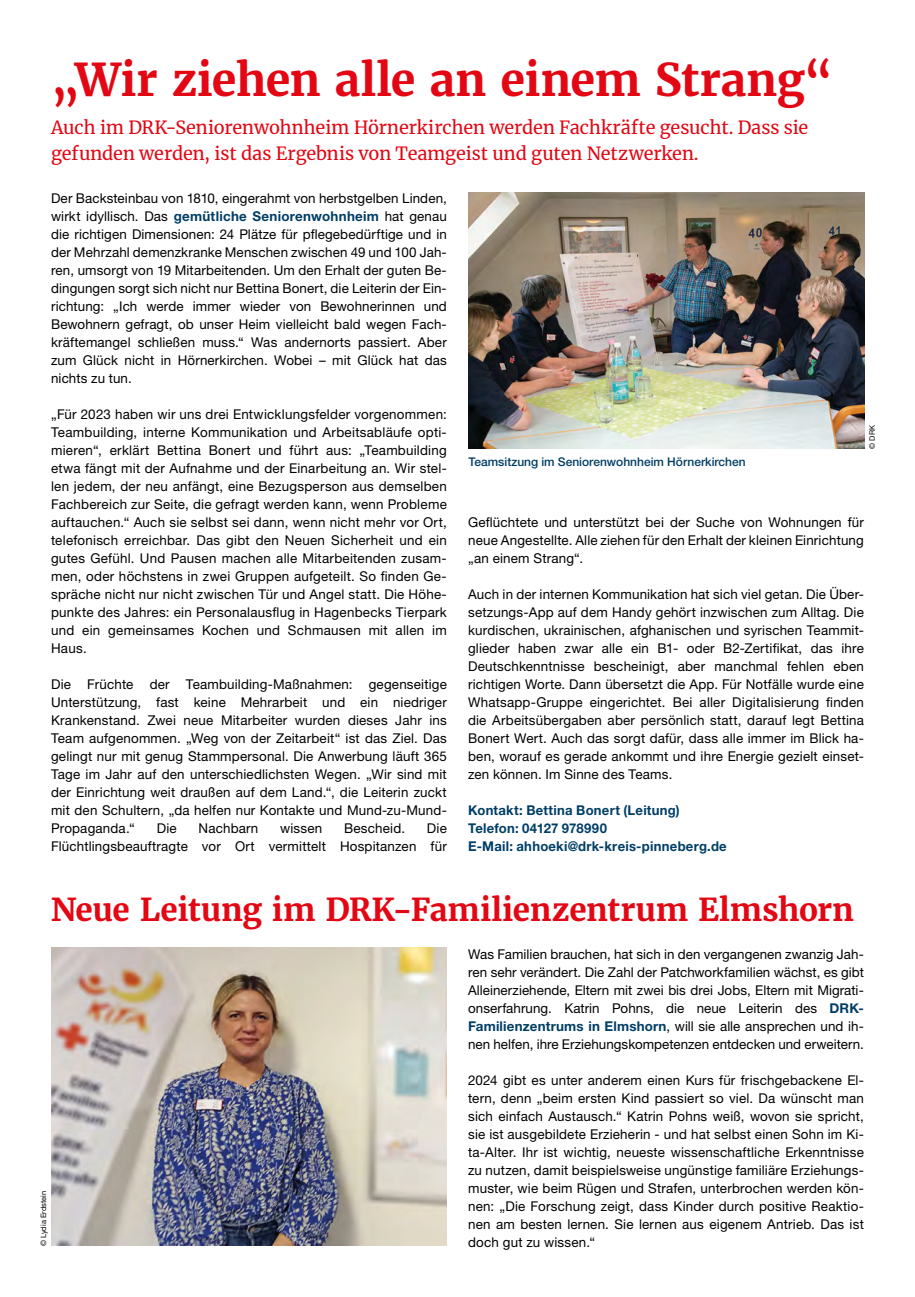
<style>
.page{position:relative;width:915px;height:1297px;background:#fff}
.page>*{position:absolute;margin:0;border:0;box-sizing:border-box;transform-origin:0 0}
.t1{font:700 45px "Merriweather";letter-spacing:-.015em;color:#e30613}
.t2{font:700 31.5px "Merriweather";letter-spacing:-.01em;color:#e30613}
.t3{font:18px/25.5px "Merriweather";letter-spacing:-.005em;color:#e30613}
.t4{font:13.5px/18px "Helvetica Neue LT Pro";letter-spacing:.015em;color:#000;text-align:justify}
.t5{font:700 13.5px/18px "Helvetica Neue LT Pro";letter-spacing:.02em;color:#003e66}
.t6{font:500 12px "Helvetica Neue LT Pro";color:#003e66}
.t7{font:7.5px "Helvetica Neue LT Pro";color:#000}
.s1{font-weight:700;color:#003e66}
</style>
<div class="page">
<img style="left:51px;top:947px;width:395px;height:299px">
<img style="left:468px;top:193px;width:396px;height:256px">
<h1 class="t1" style="left:51px;top:51px;width:783px">„Wir ziehen alle an einem Strang“</h1>
<h3 class="t3" style="left:51px;top:115px;width:758px">Auch im DRK-Seniorenwohnheim Hörnerkirchen werden Fachkräfte gesucht. Dass sie gefunden werden, ist das Ergebnis von Teamgeist und guten Netzwerken.</h3>
<p class="t4" style="left:51px;top:188px;width:397px">Der Backsteinbau von 1810, eingerahmt von herbstgelben Linden, wirkt idyllisch. Das <span class="s1">gemütliche Seniorenwohnheim</span> hat genau die richtigen Dimensionen: 24 Plätze für pflegebedürftige und in der Mehrzahl demenzkranke Menschen zwischen 49 und 100 Jah&shy;ren, umsorgt von 19 Mitarbeitenden. Um den Erhalt der guten Be&shy;dingungen sorgt sich nicht nur Bettina Bonert, die Leiterin der Ein&shy;richtung: „Ich werde immer wieder von Bewohnerinnen und Bewohnern gefragt, ob unser Heim vielleicht bald wegen Fach&shy;kräftemangel schließen muss.“ Was andernorts passiert. Aber zum Glück nicht in Hörnerkirchen. Wobei – mit Glück hat das nichts zu tun.</p>
<p class="t4" style="left:51px;top:404px;width:397px">„Für 2023 haben wir uns drei Entwicklungsfelder vorgenommen:<br>Teambuilding, interne Kommunikation und Arbeitsabläufe opti&shy;mieren“, erklärt Bettina Bonert und führt aus: „Teambuilding etwa fängt mit der Aufnahme und der Einarbeitung an. Wir stel&shy;len jedem, der neu anfängt, eine Bezugsperson aus demselben Fachbereich zur Seite, die gefragt werden kann, wenn Probleme auftauchen.“ Auch sie selbst sei dann, wenn nicht mehr vor Ort, telefonisch erreichbar. Das gibt den Neuen Sicherheit und ein gutes Gefühl. Und Pausen machen alle Mitarbeitenden zusam&shy;men, oder höchstens in zwei Gruppen aufgeteilt. So finden Ge&shy;spräche nicht nur nicht zwischen Tür und Angel statt. Die Höhe&shy;punkte des Jahres: ein Personalausflug in Hagenbecks Tierpark und ein gemeinsames Kochen und Schmausen mit allen im Haus.</p>
<p class="t4" style="left:51px;top:674px;width:397px">Die Früchte der Teambuilding-Maßnahmen: gegenseitige Unterstützung, fast keine Mehrarbeit und ein niedriger Krankenstand. Zwei neue Mitarbeiter wurden dieses Jahr ins Team aufgenommen. „Weg von der Zeitarbeit“ ist das Ziel. Das gelingt nur mit genug Stammpersonal. Die Anwerbung läuft 365<br>Tage im Jahr auf den unterschiedlichsten Wegen. „Wir sind mit der Einrichtung weit draußen auf dem Land.“, die Leiterin zuckt mit den Schultern, „da helfen nur Kontakte und Mund-zu-Mund-Propaganda.“</p>
<p class="t4" style="left:51px;top:818px;width:397px;text-align:right">Die<br>Flüchtlingsbeauftragte vor Ort vermittelt Hospitanzen für</p>
<p class="t4" style="left:157px;top:818px;width:21px">Die</p>
<p class="t4" style="left:198px;top:818px;width:61px">Nachbarn</p>
<p class="t4" style="left:280px;top:818px;width:44px">wissen</p>
<p class="t4" style="left:344px;top:818px;width:62px">Bescheid.</p>
<p class="t6" style="left:468px;top:455px;width:278px">Teamsitzung im Seniorenwohnheim Hörnerkirchen</p>
<p class="t7" style="left:867px;top:449px;width:25px;rotate:-90deg">© DRK</p>
<p class="t4" style="left:468px;top:512px;width:397px">Geflüchtete und unterstützt bei der Suche von Wohnungen für neue Angestellte. Alle ziehen für den Erhalt der kleinen Einrichtung „an einem Strang“.</p>
<p class="t4" style="left:468px;top:584px;width:397px">Auch in der internen Kommunikation hat sich viel getan. Die Über&shy;setzungs-App auf dem Handy gehört inzwischen zum Alltag. Die kurdischen, ukrainischen, afghanischen und syrischen Teammit&shy;glieder haben zwar alle ein B1- oder B2-Zertifikat, das ihre Deutschkenntnisse bescheinigt, aber manchmal fehlen eben richtigen Worte. Dann übersetzt die App. Für Notfälle wurde eine Whatsapp-Gruppe eingerichtet. Bei aller Digitalisierung finden die Arbeitsübergaben aber persönlich statt, darauf legt Bettina Bonert Wert. Auch das sorgt dafür, dass alle immer im Blick ha&shy;ben, worauf es gerade ankommt und ihre Energie gezielt einset&shy;zen können. Im Sinne des Teams.</p>
<p class="t5" style="left:468px;top:800px;width:260px">Kontakt: Bettina Bonert (Leitung)<br>Telefon: 04127 978990<br>E-Mail: ahhoeki@drk-kreis-pinneberg.de</p>
<h2 class="t2" style="left:51px;top:889px;width:804px">Neue Leitung im DRK-Familienzentrum Elmshorn</h2>
<p class="t7" style="left:39px;top:1246px;width:57px;rotate:-90deg">© Lydia Erdstein</p>
<p class="t4" style="left:468px;top:944px;width:397px">Was Familien brauchen, hat sich in den vergangenen zwanzig Jah&shy;ren sehr verändert. Die Zahl der Patchworkfamilien wächst, es gibt Alleinerziehende, Eltern mit zwei bis drei Jobs, Eltern mit Migrati&shy;onserfahrung. Katrin Pohns, die neue Leiterin des <span class="s1">DRK-Familienzentrums in Elmshorn</span>, will sie alle ansprechen und ih&shy;nen helfen, ihre Erziehungskompetenzen entdecken und erweitern.</p>
<p class="t4" style="left:468px;top:1070px;width:397px">2024 gibt es unter anderem einen Kurs für frischgebackene El&shy;tern, denn „beim ersten Kind passiert so viel. Da wünscht man sich einfach Austausch.“ Katrin Pohns weiß, wovon sie spricht, sie ist ausgebildete Erzieherin - und hat selbst einen Sohn im Ki&shy;ta-Alter. Ihr ist wichtig, neueste wissenschaftliche Erkenntnisse zu nutzen, damit beispielsweise ungünstige familiäre Erziehungs&shy;muster, wie beim Rügen und Strafen, unterbrochen werden kön&shy;nen: „Die Forschung zeigt, dass Kinder durch positive Reaktio&shy;nen am besten lernen. Sie lernen aus eigenem Antrieb. Das ist</p>
<p class="t4" style="left:468px;top:1232px;width:129px">doch gut zu wissen.“</p>
</div>
